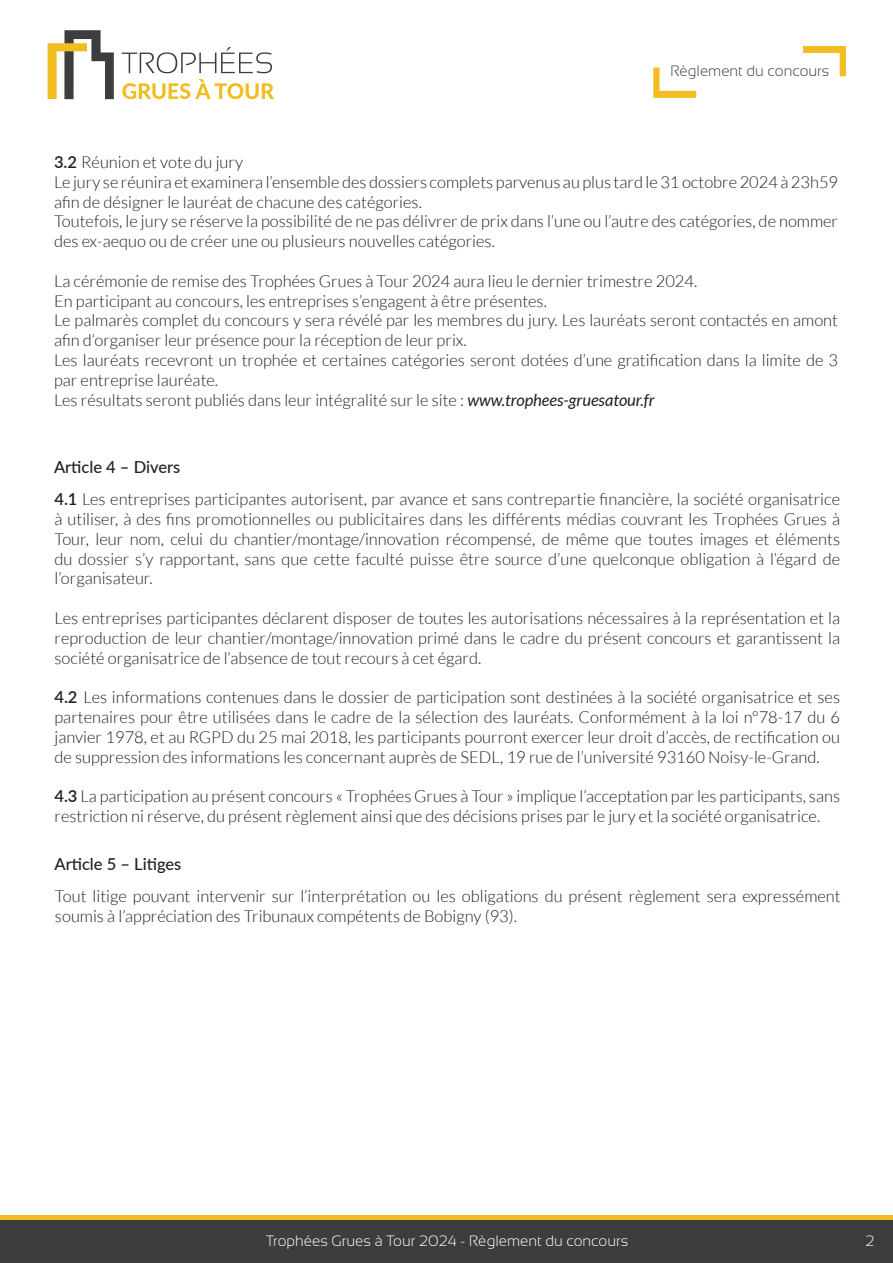
<style>
.page{position:relative;width:893px;height:1263px;background:#fff}
.page>*{position:absolute;margin:0;border:0;box-sizing:border-box;transform-origin:0 0}
.t1{font:300 16.5px/19.8px "Lato";color:#231f20}
.t2{font:500 16.5px "Lato";color:#231f20}
.t3{font:300 15px "Sansation";color:#fff}
.t4{font:300 15px "Sansation";color:#3d3d3f}
.s1{font-weight:600}
.s2{font-weight:400;font-style:italic}
</style>
<div class="page">
<div style="left:0;top:1220px;width:893px;height:43px;background:#3d3d3f"></div>
<svg style="left:122px;top:47px;width:150px;height:26px"></svg>
<svg style="left:122px;top:79px;width:152px;height:20px"></svg>
<svg style="left:48px;top:30px;width:66px;height:69px"></svg>
<svg style="left:653px;top:68px;width:43px;height:30px"></svg>
<svg style="left:803px;top:46px;width:43px;height:30px"></svg>
<div style="left:0;top:1215px;width:893px;height:5px;background:#f2bd21"></div>
<p class="t4" style="left:670px;top:63px;width:161px">Règlement du concours</p>
<p class="t1" style="left:54px;top:152px;width:191px"><span class="s1">3.2</span> Réunion et vote du jury</p>
<p class="t1" style="left:54px;top:172px;width:786px">Le jury se réunira et examinera l’ensemble des dossiers complets parvenus au plus tard le 31 octobre 2024 à 23h59 afin de désigner le lauréat de chacune des catégories.</p>
<p class="t1" style="left:54px;top:212px;width:786px">Toutefois, le jury se réserve la possibilité de ne pas délivrer de prix dans l’une ou l’autre des catégories, de nommer des ex-aequo ou de créer une ou plusieurs nouvelles catégories.</p>
<p class="t1" style="left:54px;top:271px;width:645px">La cérémonie de remise des Trophées Grues à Tour 2024 aura lieu le dernier trimestre 2024.</p>
<p class="t1" style="left:54px;top:291px;width:494px">En participant au concours, les entreprises s’engagent à être présentes.</p>
<p class="t1" style="left:54px;top:311px;width:786px">Le palmarès complet du concours y sera révélé par les membres du jury. Les lauréats seront contactés en amont afin d’organiser leur présence pour la réception de leur prix.</p>
<p class="t1" style="left:54px;top:350px;width:786px">Les lauréats recevront un trophée et certaines catégories seront dotées d’une gratification dans la limite de 3 par entreprise lauréate.</p>
<p class="t1" style="left:54px;top:390px;width:602px">Les résultats seront publiés dans leur intégralité sur le site : <span class="s2">www.trophees-gruesatour.fr</span></p>
<p class="t2" style="left:54px;top:455px;width:128px">Article 4 – Divers</p>
<p class="t1" style="left:54px;top:489px;width:787px;text-align:justify"><span class="s1">4.1</span> Les entreprises participantes autorisent, par avance et sans contrepartie financière, la société organisatrice à utiliser, à des fins promotionnelles ou publicitaires dans les différents médias couvrant les Trophées Grues à Tour, leur nom, celui du chantier/montage/innovation récompensé, de même que toutes images et éléments du dossier s’y rapportant, sans que cette faculté puisse être source d’une quelconque obligation à l’égard de l’organisateur.</p>
<p class="t1" style="left:54px;top:608px;width:787px;text-align:justify">Les entreprises participantes déclarent disposer de toutes les autorisations nécessaires à la représentation et la reproduction de leur chantier/montage/innovation primé dans le cadre du présent concours et garantissent la société organisatrice de l’absence de tout recours à cet égard.</p>
<p class="t1" style="left:54px;top:687px;width:787px;text-align:justify"><span class="s1">4.2</span> Les informations contenues dans le dossier de participation sont destinées à la société organisatrice et ses partenaires pour être utilisées dans le cadre de la sélection des lauréats. Conformément à la loi n°78-17 du 6 janvier 1978, et au RGPD du 25 mai 2018, les participants pourront exercer leur droit d’accès, de rectification ou de suppression des informations les concernant auprès de SEDL, 19 rue de l’université 93160 Noisy-le-Grand.</p>
<p class="t1" style="left:54px;top:786px;width:787px"><span class="s1">4.3</span> La participation au présent concours « Trophées Grues à Tour » implique l’acceptation par les participants, sans restriction ni réserve, du présent règlement ainsi que des décisions prises par le jury et la société organisatrice.</p>
<p class="t2" style="left:54px;top:852px;width:128px">Article 5 – Litiges</p>
<p class="t1" style="left:55px;top:886px;width:787px">Tout litige pouvant intervenir sur l’interprétation ou les obligations du présent règlement sera expressément soumis à l’appréciation des Tribunaux compétents de Bobigny (93).</p>
<p class="t3" style="left:266px;top:1233px;width:364px">Trophées Grues à Tour 2024 - Règlement du concours</p>
<p class="t3" style="left:865px;top:1232px;width:11px">2</p>
</div>
